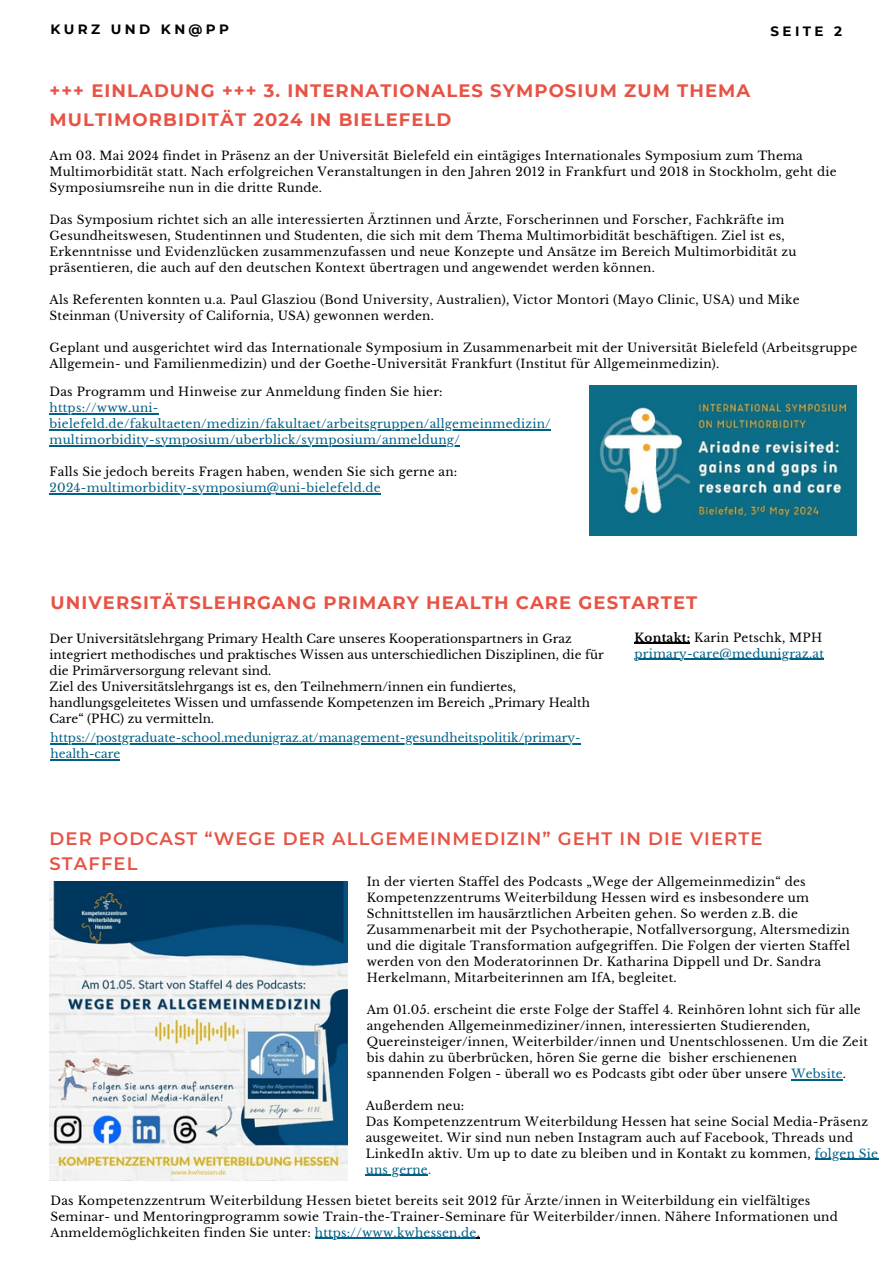
<style>
.page{position:relative;width:894px;height:1264px;background:#fff}
.page>*{position:absolute;margin:0;border:0;box-sizing:border-box;transform-origin:0 0}
.t1{font:700 18px/29.2px "Montserrat";letter-spacing:.06em;color:#e75344}
.t2{font:600 18px/24.8px "Montserrat";letter-spacing:.06em;color:#e75344}
.t3{font:700 13.5px "Montserrat";letter-spacing:.25em;color:#000}
.t4{font:12px/16px "Libre Baskerville";letter-spacing:.02em;color:#000}
.t5{font:12px/16px "Libre Baskerville";color:#000}
.t6{font:12px/16px "Libre Baskerville";letter-spacing:.02em;color:#006187}
.t7{font:12px/16px "Libre Baskerville";color:#006187}
.s1{font-weight:700;color:#000}
.s2{color:#000}
.s3{color:#006187}
</style>
<div class="page">
<img style="left:589px;top:385px;width:267px;height:150px">
<img style="left:50px;top:881px;width:298px;height:299px">
<hr style="left:50px;top:413px;width:109px;height:1px;background:#006187">
<hr style="left:50px;top:429px;width:501px;height:1px;background:#006187">
<hr style="left:50px;top:445px;width:410px;height:1px;background:#006187">
<hr style="left:50px;top:493px;width:331px;height:1px;background:#006187">
<hr style="left:791px;top:1079px;width:51px;height:1px;background:#006187">
<hr style="left:315px;top:1237px;width:161px;height:1px;background:#006187">
<hr style="left:634px;top:643px;width:56px;height:1px;background:#000">
<hr style="left:634px;top:659px;width:190px;height:1px;background:#006187">
<hr style="left:51px;top:743px;width:529px;height:1px;background:#006187">
<hr style="left:51px;top:759px;width:69px;height:1px;background:#006187">
<hr style="left:814px;top:1158px;width:64px;height:1px;background:#006187">
<hr style="left:365px;top:1174px;width:63px;height:1px;background:#006187">
<p class="t3" style="left:51px;top:21px;width:180px">KURZ UND KN@PP</p>
<p class="t3" style="left:770px;top:23px;width:73px">SEITE 2</p>
<h1 class="t1" style="left:50px;top:76px;width:702px">+++ EINLADUNG +++ 3. INTERNATIONALES SYMPOSIUM ZUM THEMA<br>MULTIMORBIDITÄT 2024 IN BIELEFELD</h1>
<p class="t4" style="left:50px;top:148px;width:788px">Am 03. Mai 2024 findet in Präsenz an der Universität Bielefeld ein eintägiges Internationales Symposium zum Thema<br>Multimorbidität statt. Nach erfolgreichen Veranstaltungen in den Jahren 2012 in Frankfurt und 2018 in Stockholm, geht die<br>Symposiumsreihe nun in die dritte Runde.</p>
<p class="t4" style="left:50px;top:212px;width:748px">Das Symposium richtet sich an alle interessierten Ärztinnen und Ärzte, Forscherinnen und Forscher, Fachkräfte im Gesundheitswesen, Studentinnen und Studenten, die sich mit dem Thema Multimorbidität beschäftigen. Ziel ist es, Erkenntnisse und Evidenzlücken zusammenzufassen und neue Konzepte und Ansätze im Bereich Multimorbidität zu präsentieren, die auch auf den deutschen Kontext übertragen und angewendet werden können.</p>
<p class="t4" style="left:50px;top:292px;width:751px">Als Referenten konnten u.a. Paul Glasziou (Bond University, Australien), Victor Montori (Mayo Clinic, USA) und Mike<br>Steinman (University of California, USA) gewonnen werden.</p>
<p class="t4" style="left:50px;top:340px;width:809px">Geplant und ausgerichtet wird das Internationale Symposium in Zusammenarbeit mit der Universität Bielefeld (Arbeitsgruppe<br>Allgemein- und Familienmedizin) und der Goethe-Universität Frankfurt (Institut für Allgemeinmedizin).</p>
<p class="t4" style="left:50px;top:384px;width:394px">Das Programm und Hinweise zur Anmeldung finden Sie hier:</p>
<p class="t6" style="left:50px;top:400px;width:502px">https://www.uni&shy;bielefeld.de/fakultaeten/medizin/fakultaet/arbeitsgruppen/allgemeinmedizin/ multimorbidity-symposium/uberblick/symposium/anmeldung/</p>
<p class="t4" style="left:50px;top:464px;width:409px">Falls Sie jedoch bereits Fragen haben, wenden Sie sich gerne an:</p>
<p class="t6" style="left:50px;top:480px;width:332px">2024-multimorbidity-symposium@uni-bielefeld.de</p>
<h1 class="t1" style="left:51px;top:587px;width:648px">UNIVERSITÄTSLEHRGANG PRIMARY HEALTH CARE GESTARTET</h1>
<p class="t5" style="left:50px;top:630px;width:555px">Der Universitätslehrgang Primary Health Care unseres Kooperationspartners in Graz integriert methodisches und praktisches Wissen aus unterschiedlichen Disziplinen, die für die Primärversorgung relevant sind.<br>Ziel des Universitätslehrgangs ist es, den Teilnehmern/innen ein fundiertes, handlungsgeleitetes Wissen und umfassende Kompetenzen im Bereich „Primary Health Care“ (PHC) zu vermitteln.</p>
<p class="t6" style="left:634px;top:629px;width:191px"><span class="s1">Kontakt:</span> <span class="s2">Karin Petschk, MPH </span>primary-care@medunigraz.at</p>
<p class="t7" style="left:51px;top:730px;width:531px">https://postgraduate-school.medunigraz.at/management-gesundheitspolitik/primary&shy;health-care</p>
<h1 class="t2" style="left:50px;top:826px;width:714px">DER PODCAST “WEGE DER ALLGEMEINMEDIZIN” GEHT IN DIE VIERTE<br>STAFFEL</h1>
<p class="t4" style="left:366px;top:873px;width:485px">In der vierten Staffel des Podcasts „Wege der Allgemeinmedizin“ des Kompetenzzentrums Weiterbildung Hessen wird es insbesondere um Schnittstellen im hausärztlichen Arbeiten gehen. So werden z.B. die Zusammenarbeit mit der Psychotherapie, Notfallversorgung, Altersmedizin und die digitale Transformation aufgegriffen. Die Folgen der vierten Staffel werden von den Moderatorinnen Dr. Katharina Dippell und Dr. Sandra Herkelmann, Mitarbeiterinnen am IfA, begleitet.</p>
<p class="t4" style="left:366px;top:1001px;width:502px">Am 01.05. erscheint die erste Folge der Staffel 4. Reinhören lohnt sich für alle angehenden Allgemeinmediziner/innen, interessierten Studierenden, Quereinsteiger/innen, Weiterbilder/innen und Unentschlossenen. Um die Zeit bis dahin zu überbrücken, hören Sie gerne die bisher erschienenen spannenden Folgen - überall wo es Podcasts gibt oder über unsere <span class="s3">Website</span>.</p>
<p class="t4" style="left:365px;top:1097px;width:513px">Außerdem neu:<br>Das Kompetenzzentrum Weiterbildung Hessen hat seine Social Media-Präsenz ausgeweitet. Wir sind nun neben Instagram auch auf Facebook, Threads und LinkedIn aktiv. Um up to date zu bleiben und in Kontakt zu kommen, <span class="s3">folgen Sie uns gerne.</span></p>
<p class="t4" style="left:51px;top:1192px;width:788px">Das Kompetenzzentrum Weiterbildung Hessen bietet bereits seit 2012 für Ärzte/innen in Weiterbildung ein vielfältiges<br>Seminar- und Mentoringprogramm sowie Train-the-Trainer-Seminare für Weiterbilder/innen. Nähere Informationen und<br>Anmeldemöglichkeiten finden Sie unter: <span class="s3">https://www.kwhessen.de</span>.</p>
</div>
